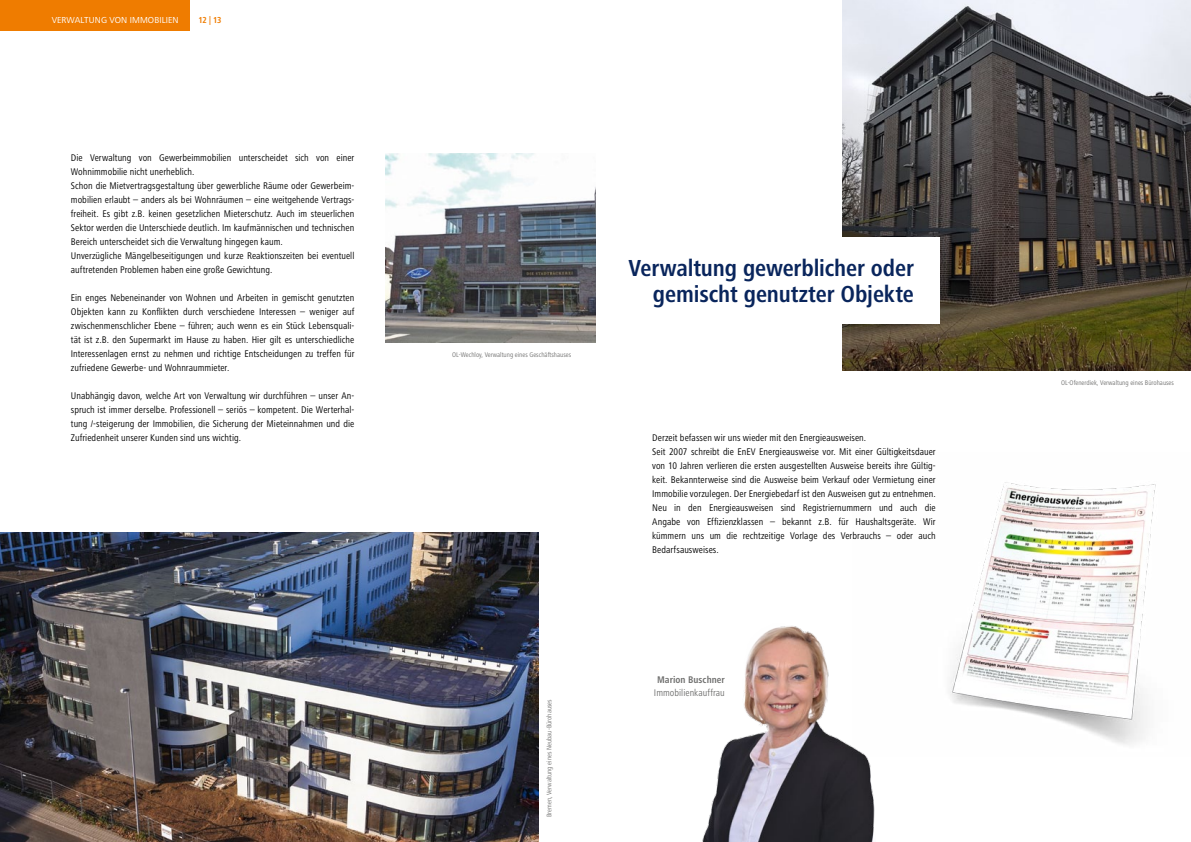
<style>
.page{position:relative;width:1191px;height:842px;background:#fff}
.page>*{position:absolute;margin:0;border:0;box-sizing:border-box;transform-origin:0 0}
.t1{font:700 condensed 24px/26px "Frutiger Next LT";letter-spacing:-.005em;color:#09255c;text-align:right}
.t2{font:condensed 10px/14px "Frutiger Next LT";letter-spacing:.005em;color:#000}
.t3{font:condensed 10px "Frutiger Next LT";letter-spacing:.005em;color:#6f6f6e}
.t4{font:700 condensed 10px "Frutiger Next LT";color:#6f6f6e}
.t5{font:9px "Frutiger Next LT";letter-spacing:.01em;color:#fff}
.t6{font:700 condensed 9px "Frutiger Next LT";color:#ef7c00}
.t7{font:condensed 7px "Frutiger Next LT";color:#6f6f6e}
</style>
<div class="page">
<div style="left:0;top:0;width:189px;height:31px;background:#ef7c00"></div>
<img style="left:0;top:532px;width:539px;height:310px">
<img style="left:702px;top:626px;width:173px;height:216px">
<img style="left:842px;top:0;width:349px;height:371px">
<div style="left:601px;top:237px;width:339px;height:86px;background:#fff"></div>
<img style="left:386px;top:153px;width:209px;height:190px">
<img style="left:852px;top:482px;width:304px;height:275px">
<p class="t5" style="left:52px;top:15px;width:128px">VERWALTUNG VON IMMOBI LI EN</p>
<p class="t6" style="left:198px;top:15px;width:25px">12 | 13</p>
<p class="t2" style="left:71px;top:151px;width:285px">Die Verwaltung von Gewerbeimmobilien unterscheidet sich von einer Wohnimmobilie nicht unerheblich.<br>Schon die Mietvertragsgestaltung über gewerbliche Räume oder Gewerbeim&shy;mobilien erlaubt – anders als bei Wohnräumen – eine weitgehende Vertrags&shy;freiheit. Es gibt z.B. keinen gesetzlichen Mieterschutz. Auch im steuerlichen Sektor werden die Unterschiede deutlich. Im kaufmännischen und technischen Bereich unterscheidet sich die Verwaltung hingegen kaum.<br>Unverzügliche Mängelbeseitigungen und kurze Reaktionszeiten bei eventuell auftretenden Problemen haben eine große Gewichtung.</p>
<p class="t2" style="left:71px;top:291px;width:285px;text-align:justify">Ein enges Nebeneinander von Wohnen und Arbeiten in gemischt genutzten Objekten kann zu Konflikten durch verschiedene Interessen – weniger auf zwischenmenschlicher Ebene – führen; auch wenn es ein Stück Lebensquali&shy;tät ist z.B. den Supermarkt im Hause zu haben. Hier gilt es unterschiedliche Interessenlagen ernst zu nehmen und richtige Entscheidungen zu treffen für zufriedene Gewerbe- und Wohnraummieter.</p>
<p class="t2" style="left:71px;top:389px;width:285px;text-align:justify">Unabhängig davon, welche Art von Verwaltung wir durchführen – unser An&shy;spruch ist immer derselbe. Professionell – seriös – kompetent. Die Werterhal&shy;tung /-steigerung der Immobilien, die Sicherung der Mieteinnahmen und die Zufriedenheit unserer Kunden sind uns wichtig.</p>
<p class="t7" style="left:452px;top:351px;width:120px">OL-Wechloy, Verwaltung eines Geschäftshauses</p>
<p class="t7" style="left:545px;top:817px;width:119px;rotate:-90deg">Bremen, Verwaltung eines Neubau-Bürohauses</p>
<h1 class="t1" style="left:628px;top:255px;width:287px">Verwaltung gewerblicher oder gemischt genutzter Objekte</h1>
<p class="t2" style="left:652px;top:431px;width:285px">Derzeit befassen wir uns wieder mit den Energieausweisen.<br>Seit 2007 schreibt die EnEV Energieausweise vor. Mit einer Gültigkeitsdauer von 10 Jahren verlieren die ersten ausgestellten Ausweise bereits ihre Gültig&shy;keit. Bekannterweise sind die Ausweise beim Verkauf oder Vermietung einer Immobilie vorzulegen. Der Energiebedarf ist den Ausweisen gut zu entnehmen.<br>Neu in den Energieausweisen sind Registriernummern und auch die Angabe von Effizienzklassen – bekannt z.B. für Haushaltsgeräte. Wir kümmern uns um die rechtzeitige Vorlage des Verbrauchs – oder auch Bedarfsausweises.</p>
<p class="t4" style="left:657px;top:674px;width:69px">Marion Buschner</p>
<p class="t3" style="left:654px;top:687px;width:72px">Immobilienkauffrau</p>
<p class="t7" style="left:1061px;top:379px;width:114px">OL-Ofenerdiek, Verwaltung eines Bürohauses</p>
</div>
